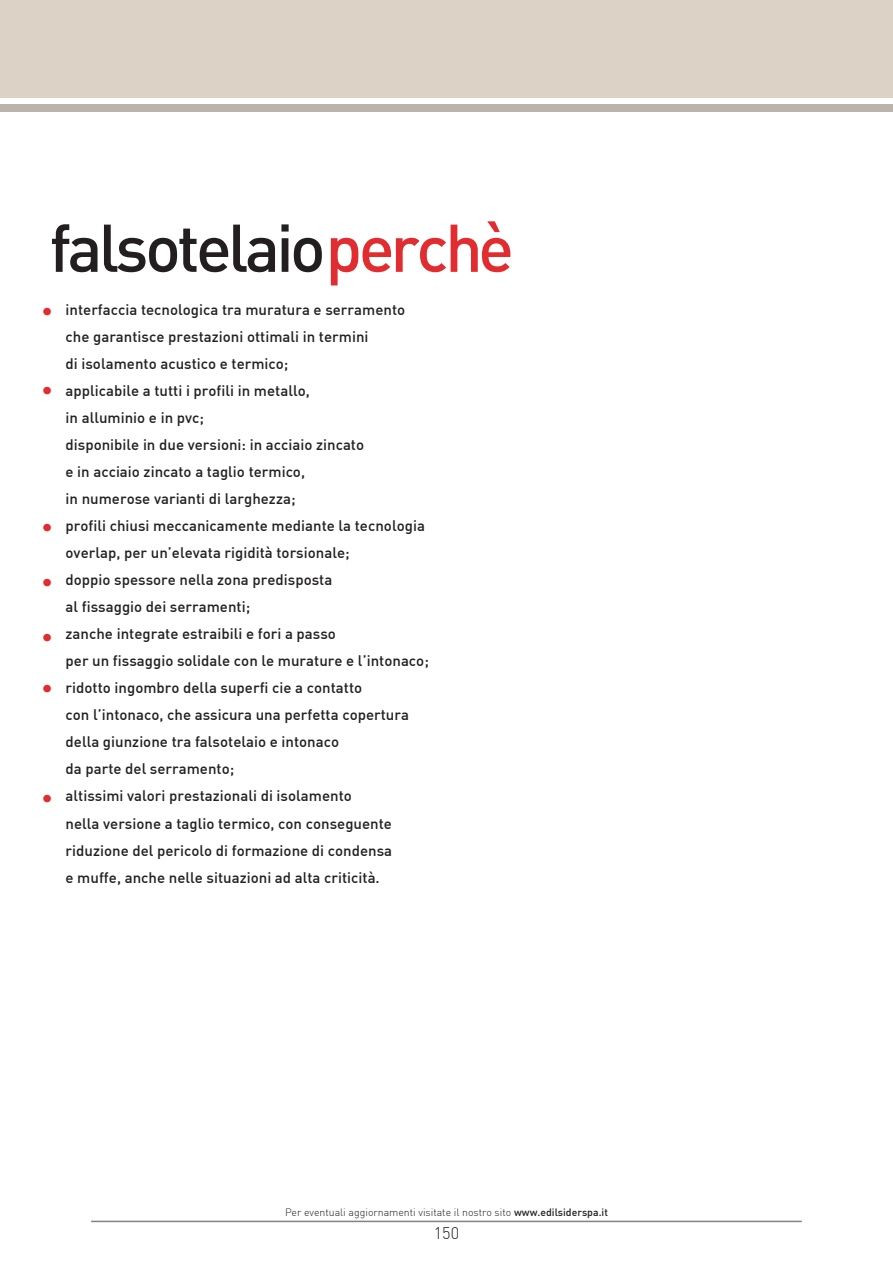
<style>
.page{position:relative;width:893px;height:1263px;background:#fff}
.page>*{position:absolute;margin:0;border:0;box-sizing:border-box;transform-origin:0 0}
.t1{font:500 66.3px "DIN";letter-spacing:-.055em;color:#231f20}
.t2{font:300 36px/55.2px "Soho Gothic Pro";color:#e12d30}
.t3{font:300 16.5px "DIN";color:#231f20}
.t4{font:500 15px/27px "DIN";color:#231f20}
.t5{font:300 10.5px "DIN";color:#231f20}
.s1{color:#e12d30}
.s2{font-weight:500}
</style>
<div class="page">
<div style="left:0;top:0;width:892px;height:97px;background:#dcd2c6"></div>
<div style="left:0;top:105px;width:892px;height:7px;background:#bcb4ab"></div>
<hr style="left:91px;top:1220px;width:710px;height:1px;background:#808285">
<h1 class="t1" style="left:49px;top:205px;width:466px">falsotelaio <span class="s1">perchè</span></h1>
<h2 class="t2" style="left:42px;top:269px;width:12px;line-height:78.8px">• •</h2>
<h2 class="t2" style="left:42px;top:496px;width:12px;text-align:justify">• • •</h2>
<h2 class="t2" style="left:42px;top:657px;width:12px">•</h2>
<h2 class="t2" style="left:42px;top:768px;width:12px">•</h2>
<p class="t4" style="left:66px;top:295px;width:364px">interfaccia tecnologica tra muratura e serramento che garantisce prestazioni ottimali in termini<br>di isolamento acustico e termico;<br>applicabile a tutti i profili in metallo,<br>in alluminio e in pvc;<br>disponibile in due versioni: in acciaio zincato<br>e in acciaio zincato a taglio termico,<br>in numerose varianti di larghezza;<br>profili chiusi meccanicamente mediante la tecnologia overlap, per un’elevata rigidità torsionale;<br>doppio spessore nella zona predisposta<br>al fissaggio dei serramenti;<br>zanche integrate estraibili e fori a passo<br>per un fissaggio solidale con le murature e l’intonaco; ridotto ingombro della superfi cie a contatto<br>con l’intonaco, che assicura una perfetta copertura della giunzione tra falsotelaio e intonaco<br>da parte del serramento;<br>altissimi valori prestazionali di isolamento<br>nella versione a taglio termico, con conseguente riduzione del pericolo di formazione di condensa<br>e muffe, anche nelle situazioni ad alta criticità.</p>
<p class="t5" style="left:285px;top:1204px;width:324px">Per eventuali aggiornamenti visitate il nostro sito <span class="s2">www.edilsiderspa.it</span></p>
<p class="t3" style="left:433px;top:1222px;width:27px">150</p>
</div>
